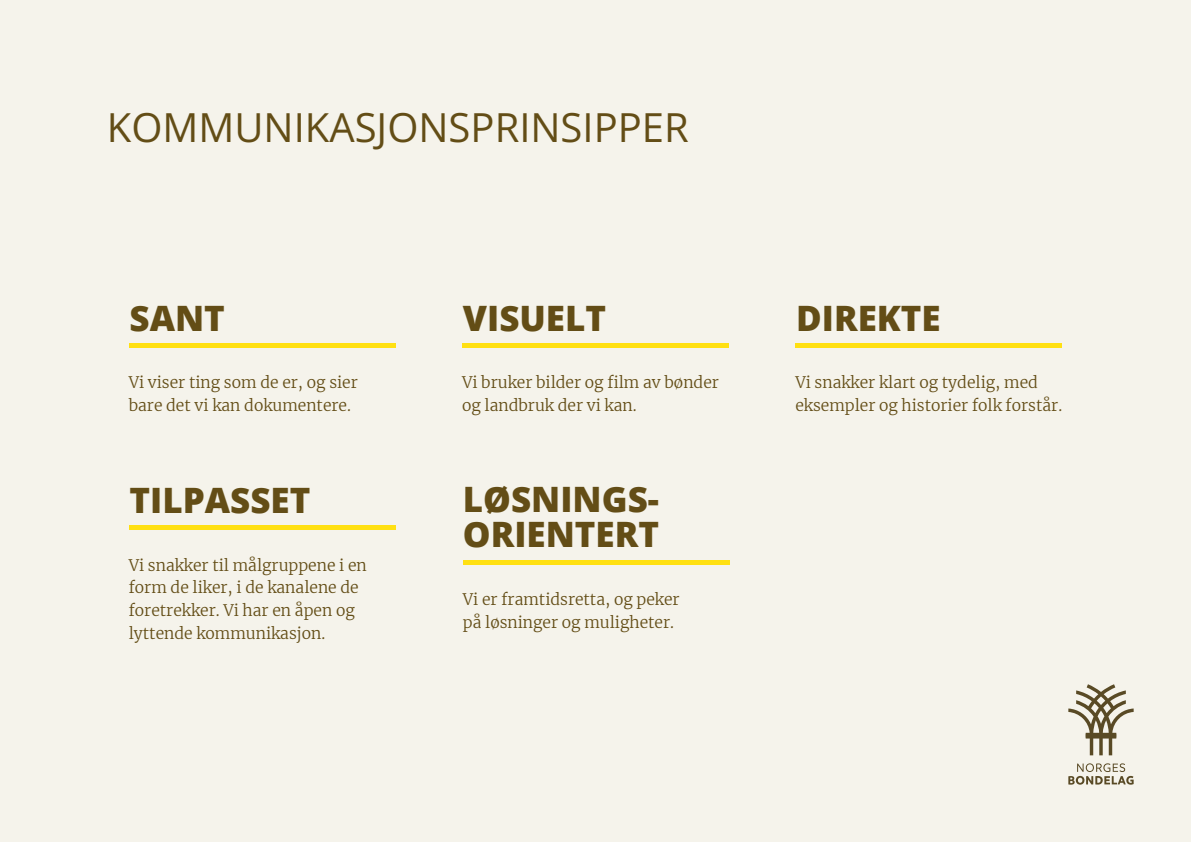
<style>
.page{position:relative;width:1191px;height:842px;background:#f5f3eb}
.page>*{position:absolute;margin:0;border:0;box-sizing:border-box;transform-origin:0 0}
.t1{font:40px "Open Sans";color:#634d16}
.t2{font:800 35px/35px "Open Sans";color:#634d16}
.t3{font:300 15.7px/22.7px "Merriweather";color:#634d16}
</style>
<div class="page">
<div style="left:129px;top:343px;width:266px;height:5px;background:#ffe012"></div>
<div style="left:795px;top:343px;width:267px;height:5px;background:#ffe012"></div>
<hr style="left:463px;top:560px;width:266px;height:4px;background:#ffe012">
<div style="left:462px;top:343px;width:267px;height:5px;background:#ffe012"></div>
<div style="left:129px;top:525px;width:266px;height:5px;background:#ffe012"></div>
<svg style="left:1068px;top:684px;width:65px;height:71px"></svg>
<svg style="left:1068px;top:763px;width:65px;height:22px"></svg>
<h1 class="t1" style="left:107px;top:100px;width:583px">KOMMUNIKASJONSPRINSIPPER</h1>
<h2 class="t2" style="left:130px;top:299px;width:97px">SANT</h2>
<p class="t3" style="left:129px;top:371px;width:231px">Vi viser ting som de er, og sier bare det vi kan dokumentere.</p>
<h2 class="t2" style="left:130px;top:481px;width:182px">TILPASSET</h2>
<p class="t3" style="left:129px;top:553px;width:240px">Vi snakker til målgruppene i en form de liker, i de kanalene de foretrekker. Vi har en åpen og lyttende kommunikasjon.</p>
<h2 class="t2" style="left:463px;top:299px;width:145px">VISUELT</h2>
<p class="t3" style="left:462px;top:371px;width:258px">Vi bruker bilder og film av bønder og landbruk der vi kan.</p>
<h2 class="t2" style="left:463px;top:480px;width:198px">LØSNINGS-<br>ORIENTERT</h2>
<p class="t3" style="left:463px;top:587px;width:218px">Vi er framtidsretta, og peker på løsninger og muligheter.</p>
<h2 class="t2" style="left:796px;top:299px;width:146px">DIREKTE</h2>
<p class="t3" style="left:795px;top:371px;width:268px">Vi snakker klart og tydelig, med eksempler og historier folk forstår.</p>
</div>
